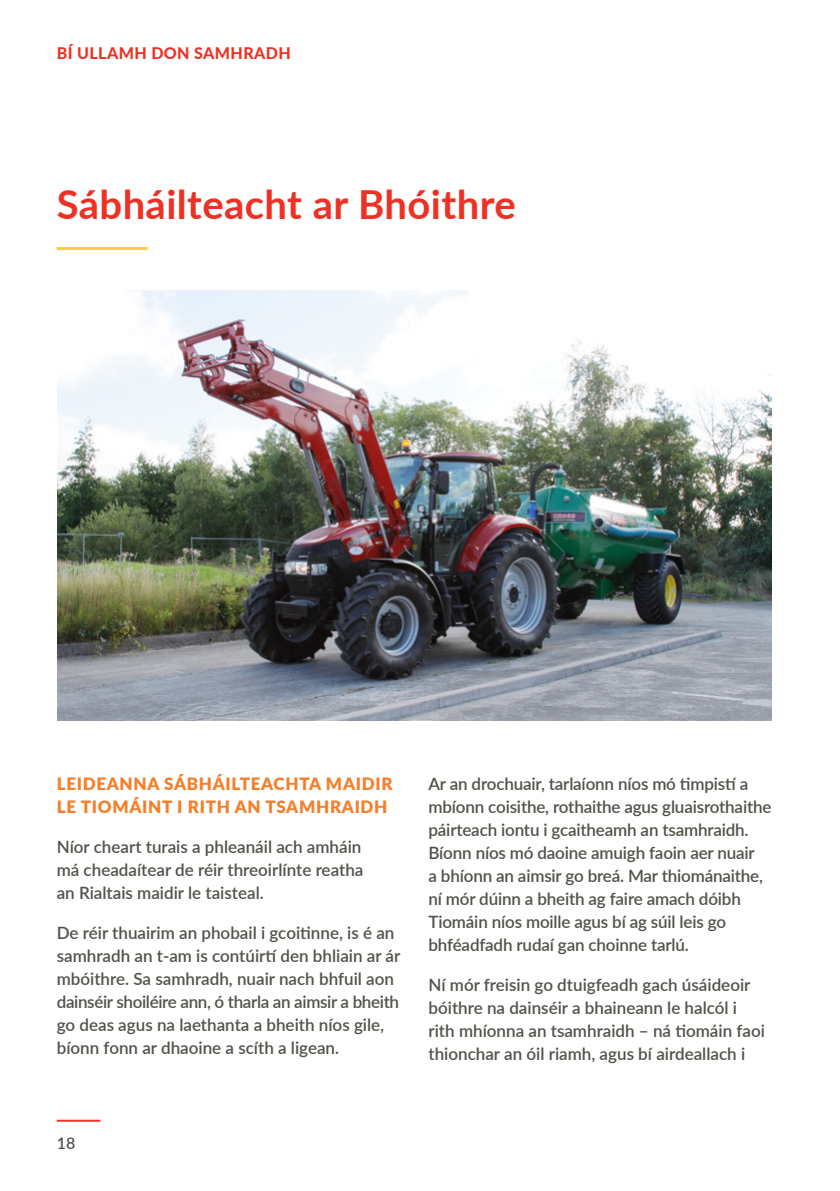
<style>
.page{position:relative;width:840px;height:1191px;background:#fff}
.page>*{position:absolute;margin:0;border:0;box-sizing:border-box;transform-origin:0 0}
.t1{font:700 40px "Lato";letter-spacing:.01em;color:#ee3124}
.t2{font:600 17px/23px "Lato";letter-spacing:-.01em;color:#51534a}
.t3{font:900 17px/23px "Lato";letter-spacing:.04em;color:#f57e29}
.t4{font:800 16px "Lato";letter-spacing:.025em;color:#ee3124}
.t5{font:600 16px "Lato";color:#51534a}
</style>
<div class="page">
<hr style="left:57px;top:1119px;width:43px;height:2px;background:#ee3124">
<hr style="left:57px;top:247px;width:90px;height:3px;background:#ffce35">
<img style="left:58px;top:290px;width:713px;height:431px">
<p class="t4" style="left:57px;top:42px;width:235px">BÍ ULLAMH DON SAMHRADH</p>
<h1 class="t1" style="left:57px;top:175px;width:460px">Sábháilteacht ar Bhóithre</h1>
<p class="t3" style="left:57px;top:771px;width:337px">LEIDEANNA SÁBHÁILTEACHTA MAIDIR<br>LE TIOMÁINT I RITH AN TSAMHRAIDH</p>
<p class="t2" style="left:57px;top:834px;width:308px;text-align:justify">Níor cheart turais a phleanáil ach amháin má cheadaítear de réir threoirlínte reatha an Rialtais maidir le taisteal.</p>
<p class="t2" style="left:57px;top:920px;width:345px">De réir thuairim an phobail i gcoitinne, is é an samhradh an t-am is contúirtí den bhliain ar ár mbóithre. Sa samhradh, nuair nach bhfuil aon dainséir shoiléire ann, ó tharla an aimsir a bheith go deas agus na laethanta a bheith níos gile, bíonn fonn ar dhaoine a scíth a ligean.</p>
<p class="t2" style="left:428px;top:771px;width:344px">Ar an drochuair, tarlaíonn níos mó timpistí a mbíonn coisithe, rothaithe agus gluaisrothaithe páirteach iontu i gcaitheamh an tsamhraidh.<br>Bíonn níos mó daoine amuigh faoin aer nuair<br>a bhíonn an aimsir go breá. Mar thiománaithe, ní mór dúinn a bheith ag faire amach dóibh Tiomáin níos moille agus bí ag súil leis go bhféadfadh rudaí gan choinne tarlú.</p>
<p class="t2" style="left:428px;top:972px;width:338px">Ní mór freisin go dtuigfeadh gach úsáideoir bóithre na dainséir a bhaineann le halcól i rith mhíonna an tsamhraidh – ná tiomáin faoi thionchar an óil riamh, agus bí airdeallach i</p>
<p class="t5" style="left:57px;top:1131px;width:20px">18</p>
</div>
